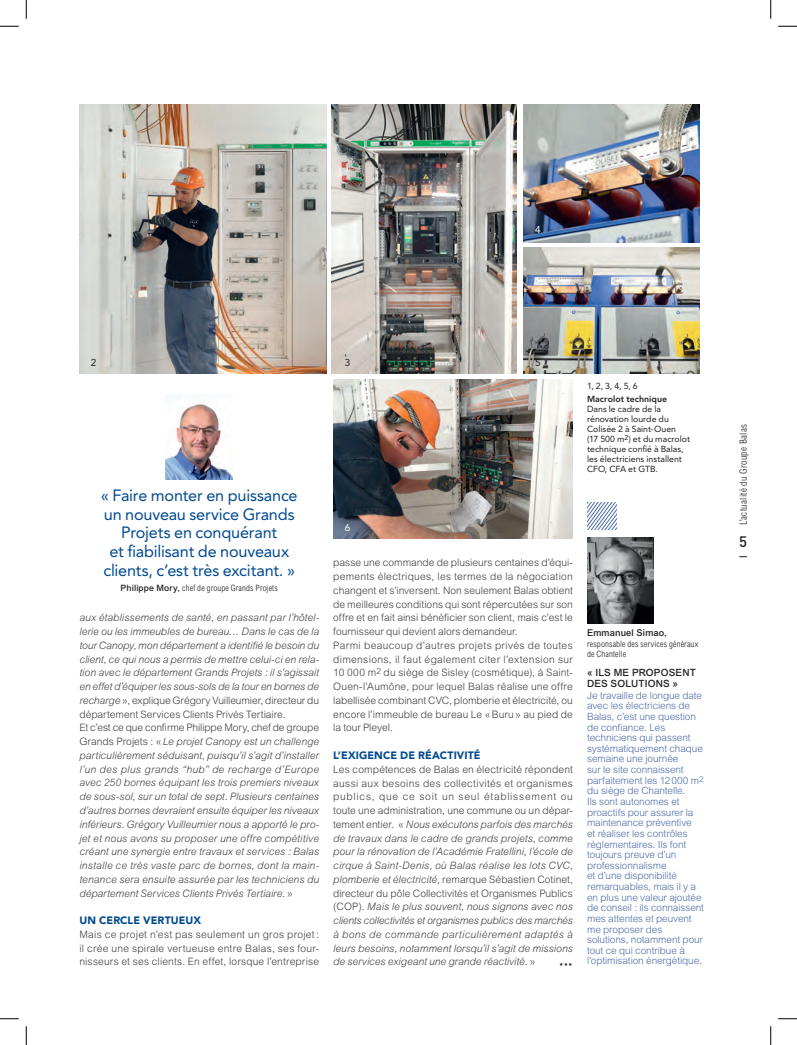
<style>
.page{position:relative;width:797px;height:1045px;background:#fff}
.page>*{position:absolute;margin:0;border:0;box-sizing:border-box;transform-origin:0 0}
.t1{font:16.25px/18.8px "Avenir LT Std";letter-spacing:-.01em;color:#014990;text-align:center}
.t2{font:500 15px "DINOT";color:#231f20}
.t3{font:900 10.62px "Avenir LT Std";letter-spacing:.01em;color:#014990}
.t4{font:italic 300 10.25px/13.8px "Arial MT Std";letter-spacing:.005em;color:#3e3e3f}
.t5{font:300 10.25px/13.8px "Arial MT Std";letter-spacing:.01em;color:#3e3e3f;text-align:justify}
.t6{font:300 10px/10.6px "Arial MT Std";letter-spacing:-.01em;color:#4d6ca8}
.t7{font:500 10px/10.6px "Arial MT Std";letter-spacing:.015em;color:#231f20}
.t8{font:300 condensed 10px "Arial MT Std";letter-spacing:.03em;color:#231f20}
.t9{font:10px "Avenir LT Std";color:#231f20}
.t10{font:10px "Avenir LT Std";color:#fff}
.t11{font:500 9.38px "Arial MT Std";letter-spacing:.015em;color:#231f20}
.t12{font:8.75px/10px "Avenir LT Std";color:#231f20}
.t13{font:300 condensed 8.75px/10.6px "Arial MT Std";letter-spacing:.02em;color:#231f20}
.t14{font:800 8.75px "Avenir LT Std";letter-spacing:.005em;color:#231f20}
.s1{font-weight:500;font-stretch:normal}
.s2{font-style:normal}
</style>
<div class="page">
<img style="left:166px;top:400px;width:66px;height:79px">
<img style="left:587px;top:538px;width:66px;height:85px">
<svg style="left:587px;top:502px;width:29px;height:27px"></svg>
<img style="left:524px;top:104px;width:175px;height:138px">
<img style="left:524px;top:248px;width:175px;height:126px">
<img style="left:333px;top:379px;width:240px;height:160px">
<img style="left:332px;top:104px;width:184px;height:269px">
<img style="left:79px;top:104px;width:247px;height:269px">
<svg style="left:0;top:25px;width:19px;height:2px"></svg>
<svg style="left:778px;top:25px;width:19px;height:2px"></svg>
<svg style="left:0;top:1018px;width:19px;height:1px"></svg>
<svg style="left:778px;top:1018px;width:19px;height:1px"></svg>
<svg style="left:25px;top:0;width:2px;height:19px"></svg>
<svg style="left:25px;top:1026px;width:2px;height:19px"></svg>
<svg style="left:770px;top:0;width:1px;height:19px"></svg>
<svg style="left:770px;top:1026px;width:1px;height:19px"></svg>
<p class="t10" style="left:535px;top:224px;width:7px">4</p>
<p class="t9" style="left:91px;top:357px;width:7px">2</p>
<p class="t9" style="left:344px;top:357px;width:7px">3</p>
<p class="t9" style="left:535px;top:357px;width:7px">5</p>
<h1 class="t1" style="left:101px;top:486px;width:198px">« Faire monter en puissance un nouveau service Grands<br>Projets en conquérant<br>et fiabilisant de nouveaux clients, c’est très excitant. »</h1>
<p class="t13" style="left:121px;top:582px;width:159px"><span class="s1">Philippe Mory,</span> chef de groupe Grands Projets</p>
<p class="t4" style="left:79px;top:611px;width:241px">aux établissements de santé, en passant par l’hôtel&shy;lerie ou les immeubles de bureau… Dans le cas de la tour Canopy, mon département a identifié le besoin du client, ce qui nous a permis de mettre celui-ci en rela&shy;tion avec le département Grands Projets : il s’agissait en effet d’équiper les sous-sols de la tour en bornes de recharge <span class="s2">», explique Grégory Vuilleumier, directeur du département Services Clients Privés Tertiaire.<br>Et c’est ce que confirme Philippe Mory, chef de groupe Grands Projets : «</span>Le projet Canopy est un challenge particulièrement séduisant, puisqu’il s’agit d’installer l’un des plus grands “hub” de recharge d’Europe avec 250 bornes équipant les trois premiers niveaux de sous-sol, sur un total de sept. Plusieurs centaines d’autres bornes devraient ensuite équiper les niveaux inférieurs. Grégory Vuilleumier nous a apporté le pro&shy;jet et nous avons su proposer une offre compétitive créant une synergie entre travaux et services : Balas installe ce très vaste parc de bornes, dont la main&shy;tenance sera ensuite assurée par les techniciens du département Services Clients Privés Tertiaire. <span class="s2">»</span></p>
<p class="t3" style="left:79px;top:914px;width:123px">UN CERCLE VERTUEUX</p>
<p class="t5" style="left:79px;top:927px;width:241px">Mais ce projet n’est pas seulement un gros projet : il crée une spirale vertueuse entre Balas, ses four&shy;nisseurs et ses clients. En effet, lorsque l’entreprise</p>
<p class="t10" style="left:344px;top:522px;width:7px">6</p>
<p class="t5" style="left:333px;top:556px;width:241px;text-align:left">passe une commande de plusieurs centaines d’équi&shy;pements électriques, les termes de la négociation changent et s’inversent. Non seulement Balas obtient de meilleures conditions qui sont répercutées sur son offre et en fait ainsi bénéficier son client, mais c’est le fournisseur qui devient alors demandeur.<br>Parmi beaucoup d’autres projets privés de toutes dimensions, il faut également citer l’extension sur 10 000 m<sup>2</sup> du siège de Sisley (cosmétique), à Saint-Ouen-l’Aumône, pour lequel Balas réalise une offre labellisée combinant CVC, plomberie et électricité, ou encore l’immeuble de bureau Le «Buru» au pied de la tour Pleyel.</p>
<p class="t3" style="left:333px;top:749px;width:149px">L’EXIGENCE DE RÉACTIVITÉ</p>
<p class="t4" style="left:333px;top:762px;width:241px;text-align:justify"><span class="s2">Les compétences de Balas en électricité répondent aussi aux besoins des collectivités et organismes publics, que ce soit un seul établissement ou toute une administration, une commune ou un dépar&shy;tement entier. «</span> Nous exécutons parfois des marchés de travaux dans le cadre de grands projets, comme pour la rénovation de l’Académie Fratellini, l’école de cirque à Saint-Denis, où Balas réalise les lots CVC, plomberie et électricité, <span class="s2">remarque Sébastien Cotinet, directeur du pôle Collectivités et Organismes Publics (COP).</span> Mais le plus souvent, nous signons avec nos clients collectivités et organismes publics des marchés à bons de commande particulièrement adaptés à leurs besoins, notamment lorsqu’il s’agit de missions de services exigeant une grande réactivité. <span class="s2">»</span></p>
<p class="t5" style="left:559px;top:958px;width:16px">•••</p>
<p class="t12" style="left:587px;top:381px;width:52px">1, 2, 3, 4, 5, 6</p>
<p class="t14" style="left:587px;top:394px;width:82px">Macrolot technique</p>
<p class="t12" style="left:587px;top:404px;width:105px">Dans le cadre de la rénovation lourde du<br>Colisée 2 à Saint-Ouen<br>(17 500 m<sup>2</sup>) et du macrolot technique confié à Balas, les électriciens installent<br>CFO, CFA et GTB.</p>
<p class="t11" style="left:587px;top:627px;width:81px">Emmanuel Simao,</p>
<p class="t13" style="left:587px;top:638px;width:112px">responsable des services généraux de Chantelle</p>
<p class="t7" style="left:587px;top:667px;width:110px">« ILS ME PROPOSENT<br>DES SOLUTIONS »</p>
<p class="t6" style="left:587px;top:690px;width:118px">Je travaille de longue date avec les électriciens de<br>Balas, c’est une question de confiance. Les techniciens qui passent systématiquement chaque semaine une journée<br>sur le site connaissent parfaitement les 12000 m<sup>2 </sup>du siège de Chantelle.<br>Ils sont autonomes et proactifs pour assurer la maintenance préventive<br>et réaliser les contrôles réglementaires. Ils font toujours preuve d’un professionnalisme<br>et d’une disponibilité remarquables, mais il y a en plus une valeur ajoutée de conseil : ils connaissent mes attentes et peuvent me proposer des solutions, notamment pour tout ce qui contribue à l’optimisation énergétique.</p>
<p class="t8" style="left:737px;top:525px;width:103px;rotate:-90deg">L’actualité du Groupe Balas</p>
<h2 class="t2" style="left:739px;top:532px;width:9px">5</h2>
</div>
